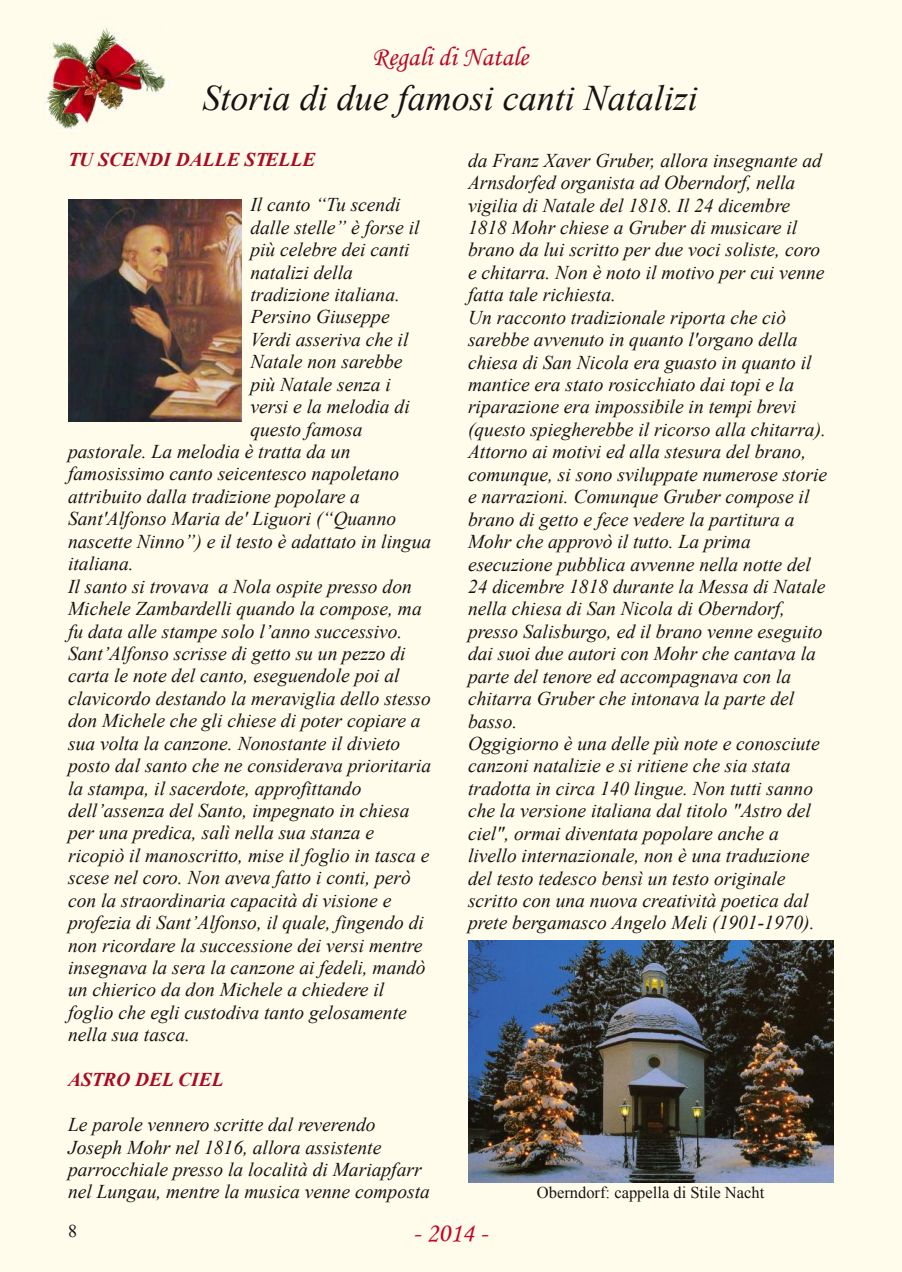
<style>
.page{position:relative;width:902px;height:1272px;background:#fff}
.page>*{position:absolute;margin:0;border:0;box-sizing:border-box;transform-origin:0 0}
.t1{font:italic 36px "Times New Roman";color:#161413}
.t2{font:27px "Monotype Corsiva";color:#b90725}
.t3{font:27px "Monotype Corsiva";color:#c60224}
.t4{font:italic 19.5px/22.4px "Times New Roman";color:#161413}
.t5{font:italic 700 19.5px "Times New Roman";color:#aa0a22}
.t6{font:18px "Times New Roman";color:#161413}
.t7{font:16.5px "Times New Roman";color:#161413}
</style>
<div class="page">
<div style="left:0;top:0;width:901px;height:1271px;background:#fffceb"></div>
<img style="left:68px;top:200px;width:174px;height:221px">
<img style="left:468px;top:940px;width:365px;height:242px">
<h2 class="t2" style="left:372px;top:44px;width:158px">Regali di Natale</h2>
<h1 class="t1" style="left:202px;top:78px;width:496px">Storia di due famosi canti Natalizi</h1>
<p class="t5" style="left:68px;top:149px;width:249px">TU SCENDI DALLE STELLE</p>
<p class="t4" style="left:250px;top:193px;width:152px">Il canto “Tu scendi</p>
<p class="t4" style="left:250px;top:216px;width:170px">dalle stelle” è forse il</p>
<p class="t4" style="left:250px;top:238px;width:160px">più celebre dei canti</p>
<p class="t4" style="left:250px;top:261px;width:104px">natalizi della</p>
<p class="t4" style="left:250px;top:283px;width:151px">tradizione italiana.</p>
<p class="t4" style="left:250px;top:305px;width:141px">Persino Giuseppe</p>
<p class="t4" style="left:250px;top:328px;width:159px">Verdi asseriva che il</p>
<p class="t4" style="left:250px;top:350px;width:153px">Natale non sarebbe</p>
<p class="t4" style="left:250px;top:373px;width:142px">più Natale senza i</p>
<p class="t4" style="left:250px;top:395px;width:161px">versi e la melodia di</p>
<p class="t4" style="left:250px;top:418px;width:114px">questo famosa</p>
<p class="t4" style="left:68px;top:440px;width:284px">pastorale. La melodia è tratta da un</p>
<p class="t4" style="left:68px;top:462px;width:332px">famosissimo canto seicentesco napoletano</p>
<p class="t4" style="left:68px;top:485px;width:293px">attribuito dalla tradizione popolare a</p>
<p class="t4" style="left:68px;top:507px;width:329px">Sant'Alfonso Maria de' Liguori (“Quanno</p>
<p class="t4" style="left:68px;top:530px;width:364px">nascette Ninno”) e il testo è adattato in lingua</p>
<p class="t4" style="left:68px;top:552px;width:67px">italiana.</p>
<p class="t4" style="left:68px;top:575px;width:345px">Il santo si trovava a Nola ospite presso don</p>
<p class="t4" style="left:68px;top:597px;width:355px">Michele Zambardelli quando la compose, ma</p>
<p class="t4" style="left:68px;top:619px;width:336px">fu data alle stampe solo l’anno successivo.</p>
<p class="t4" style="left:68px;top:642px;width:339px">Sant’Alfonso scrisse di getto su un pezzo di</p>
<p class="t4" style="left:68px;top:664px;width:333px">carta le note del canto, eseguendole poi al</p>
<p class="t4" style="left:68px;top:687px;width:364px">clavicordo destando la meraviglia dello stesso</p>
<p class="t4" style="left:68px;top:709px;width:354px">don Michele che gli chiese di poter copiare a</p>
<p class="t4" style="left:68px;top:732px;width:334px">sua volta la canzone. Nonostante il divieto</p>
<p class="t4" style="left:68px;top:754px;width:364px">posto dal santo che ne considerava prioritaria</p>
<p class="t4" style="left:68px;top:776px;width:295px">la stampa, il sacerdote, approfittando</p>
<p class="t4" style="left:68px;top:799px;width:343px">dell’assenza del Santo, impegnato in chiesa</p>
<p class="t4" style="left:68px;top:821px;width:307px">per una predica, salì nella sua stanza e</p>
<p class="t4" style="left:68px;top:844px;width:363px">ricopiò il manoscritto, mise il foglio in tasca e</p>
<p class="t4" style="left:68px;top:866px;width:344px">scese nel coro. Non aveva fatto i conti, però</p>
<p class="t4" style="left:68px;top:888px;width:325px">con la straordinaria capacità di visione e</p>
<p class="t4" style="left:68px;top:911px;width:357px">profezia di Sant’Alfonso, il quale, fingendo di</p>
<p class="t4" style="left:68px;top:933px;width:356px">non ricordare la successione dei versi mentre</p>
<p class="t4" style="left:68px;top:956px;width:359px">insegnava la sera la canzone ai fedeli, mandò</p>
<p class="t4" style="left:68px;top:978px;width:318px">un chierico da don Michele a chiedere il</p>
<p class="t4" style="left:68px;top:1001px;width:340px">foglio che egli custodiva tanto gelosamente</p>
<p class="t4" style="left:68px;top:1023px;width:123px">nella sua tasca.</p>
<p class="t5" style="left:68px;top:1068px;width:157px">ASTRO DEL CIEL</p>
<p class="t4" style="left:68px;top:1113px;width:363px">Le parole vennero scritte dal reverendo Joseph Mohr nel 1816, allora assistente parrocchiale presso la località di Mariapfarr nel Lungau, mentre la musica venne composta</p>
<p class="t4" style="left:468px;top:149px;width:360px">da Franz Xaver Gruber, allora insegnante ad Arnsdorfed organista ad Oberndorf, nella vigilia di Natale del 1818. Il 24 dicembre 1818 Mohr chiese a Gruber di musicare il brano da lui scritto per due voci soliste, coro e chitarra. Non è noto il motivo per cui venne fatta tale richiesta.<br>Un racconto tradizionale riporta che ciò sarebbe avvenuto in quanto l'organo della chiesa di San Nicola era guasto in quanto il mantice era stato rosicchiato dai topi e la riparazione era impossibile in tempi brevi (questo spiegherebbe il ricorso alla chitarra).<br>Attorno ai motivi ed alla stesura del brano, comunque, si sono sviluppate numerose storie e narrazioni. Comunque Gruber compose il brano di getto e fece vedere la partitura a Mohr che approvò il tutto. La prima esecuzione pubblica avvenne nella notte del 24 dicembre 1818 durante la Messa di Natale nella chiesa di San Nicola di Oberndorf, presso Salisburgo, ed il brano venne eseguito dai suoi due autori con Mohr che cantava la parte del tenore ed accompagnava con la chitarra Gruber che intonava la parte del basso.<br>Oggigiorno è una delle più note e conosciute canzoni natalizie e si ritiene che sia stata tradotta in circa 140 lingue. Non tutti sanno che la versione italiana dal titolo "Astro del ciel", ormai diventata popolare anche a livello internazionale, non è una traduzione del testo tedesco bensì un testo originale scritto con una nuova creatività poetica dal prete bergamasco Angelo Meli (1901-1970).</p>
<p class="t7" style="left:537px;top:1183px;width:229px">Oberndorf: cappella di Stile Nacht</p>
<p class="t6" style="left:68px;top:1221px;width:10px">8</p>
<h2 class="t3" style="left:413px;top:1219px;width:76px">- 2014 -</h2>
</div>
